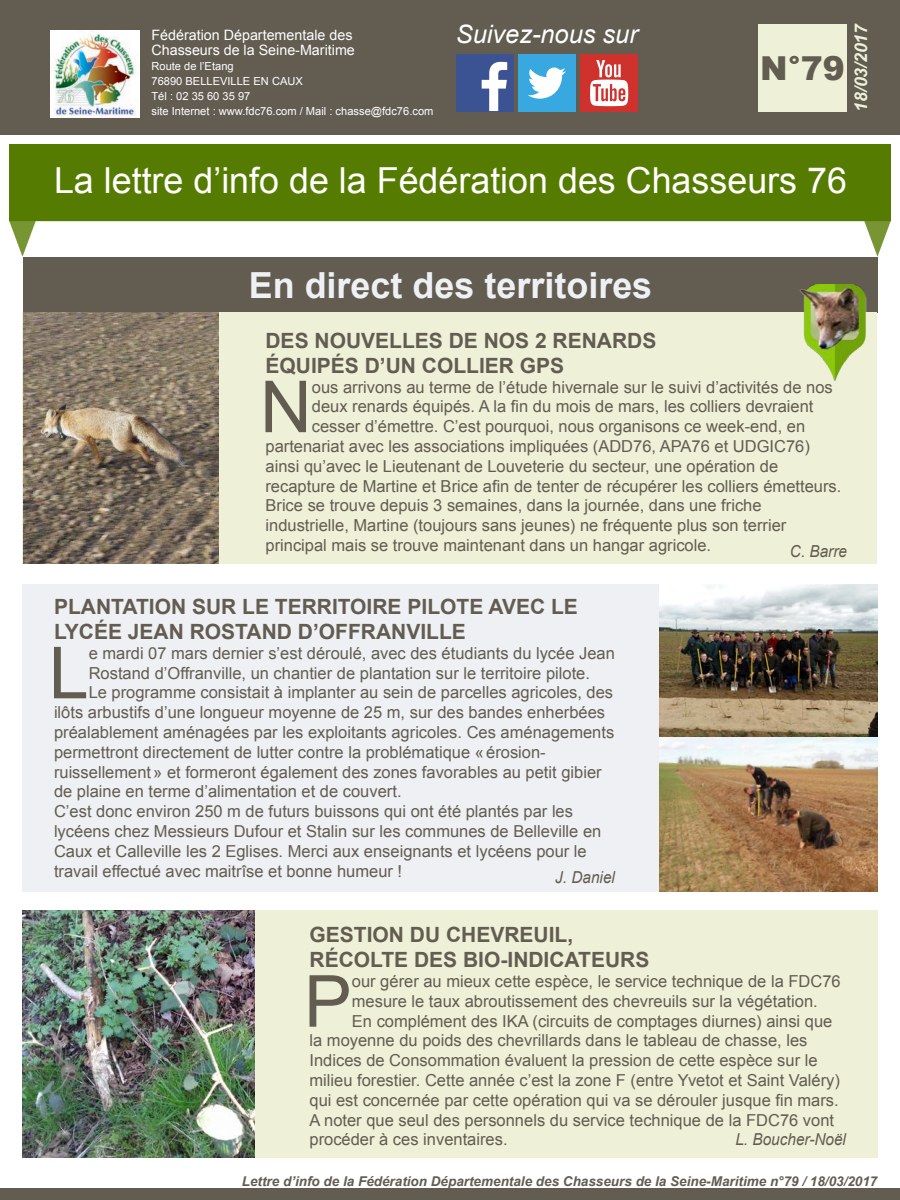
<style>
.page{position:relative;width:900px;height:1200px;background:#fff}
.page>*{position:absolute;margin:0;border:0;box-sizing:border-box;transform-origin:0 0}
.t1{font:71.85px "Arial";color:#625c51}
.t2{font:700 36px "Arial";color:#eef0f4}
.t3{font:35.85px "Arial";color:#fff}
.t4{font:900 33px "Arial";color:#625c51}
.t5{font:italic 25.35px "Arial";color:#fff}
.t6{font:700 21px/25.2px "Arial";color:#625c51}
.t7{font:italic 700 17.55px "Arial";color:#eef0d8}
.t8{font:16.5px/19.8px "Arial";color:#625c51}
.t9{font:italic 16.5px "Arial";color:#625c51;scale:.93 1}
.t10{font:14.25px "Arial";color:#fff}
.t11{font:italic 700 13.5px "Arial";color:#625c51}
.t12{font:11.1px "Arial";color:#fff}
</style>
<div class="page">
<svg style="left:9px;top:221px;width:27px;height:36px"></svg>
<svg style="left:864px;top:221px;width:27px;height:36px"></svg>
<div style="left:0;top:0;width:900px;height:134px;background:#625c51"></div>
<div style="left:9px;top:144px;width:882px;height:77px;background:#557c00"></div>
<img style="left:51px;top:30px;width:89px;height:88px">
<div style="left:758px;top:24px;width:89px;height:88px;background:#eef0d8"></div>
<div style="left:0;top:1188px;width:900px;height:12px;background:#625c51"></div>
<div style="left:456px;top:54px;width:57px;height:58px;background:#3b5293"></div>
<svg style="left:482px;top:62px;width:25px;height:49px"></svg>
<div style="left:518px;top:54px;width:58px;height:58px;background:#38a8e0"></div>
<svg style="left:528px;top:68px;width:38px;height:31px"></svg>
<div style="left:580px;top:54px;width:58px;height:58px;background:#cf322d"></div>
<svg style="left:590px;top:60px;width:38px;height:46px"></svg>
<div style="left:23px;top:257px;width:855px;height:56px;background:#625c51"></div>
<div style="left:22px;top:313px;width:856px;height:251px;background:#eef0d8"></div>
<img style="left:787px;top:284px;width:91px;height:96px">
<div style="left:22px;top:584px;width:856px;height:307px;background:#eef0f4"></div>
<img style="left:660px;top:584px;width:218px;height:152px">
<img style="left:23px;top:313px;width:196px;height:251px">
<img style="left:660px;top:738px;width:218px;height:153px">
<div style="left:23px;top:910px;width:855px;height:248px;background:#eef0d8"></div>
<img style="left:22px;top:910px;width:233px;height:247px">
<p class="t10" style="left:152px;top:26px;width:203px">Fédération Départementale des</p>
<p class="t10" style="left:152px;top:41px;width:205px">Chasseurs de la Seine-Maritime</p>
<p class="t12" style="left:152px;top:59px;width:84px">Route de l’Etang</p>
<p class="t12" style="left:152px;top:74px;width:153px">76890 BELLEVILLE EN CAUX</p>
<p class="t12" style="left:152px;top:89px;width:100px">Tél : 02 35 60 35 97</p>
<p class="t12" style="left:152px;top:104px;width:283px">site Internet : www.fdc76.com / Mail : chasse@fdc76.com</p>
<p class="t5" style="left:456px;top:17px;width:183px">Suivez-nous sur</p>
<p class="t4" style="left:760px;top:44px;width:86px">N°79</p>
<p class="t7" style="left:849px;top:112px;width:90px;rotate:-90deg">18/03/2017</p>
<p class="t3" style="left:54px;top:157px;width:794px">La lettre d’info de la Fédération des Chasseurs 76</p>
<p class="t2" style="left:249px;top:261px;width:405px">En direct des territoires</p>
<p class="t6" style="left:266px;top:328px;width:392px">DES NOUVELLES DE NOS 2 RENARDS</p>
<p class="t6" style="left:266px;top:353px;width:300px">ÉQUIPÉS D’UN COLLIER GPS</p>
<p class="t1" style="left:260px;top:360px;width:53px">N</p>
<p class="t8" style="left:312px;top:377px;width:522px">ous arrivons au terme de l’étude hivernale sur le suivi d’activités de nos</p>
<p class="t8" style="left:312px;top:397px;width:503px">deux renards équipés. A la fin du mois de mars, les colliers devraient</p>
<p class="t8" style="left:312px;top:417px;width:495px">cesser d’émettre. C’est pourquoi, nous organisons ce week-end, en</p>
<p class="t8" style="left:266px;top:436px;width:546px">partenariat avec les associations impliquées (ADD76, APA76 et UDGIC76)</p>
<p class="t8" style="left:266px;top:456px;width:514px">ainsi qu’avec le Lieutenant de Louveterie du secteur, une opération de</p>
<p class="t8" style="left:266px;top:476px;width:577px">recapture de Martine et Brice afin de tenter de récupérer les colliers émetteurs.</p>
<p class="t8" style="left:266px;top:496px;width:522px">Brice se trouve depuis 3 semaines, dans la journée, dans une friche industrielle, Martine (toujours sans jeunes) ne fréquente plus son terrier principal mais se trouve maintenant dans un hangar agricole.</p>
<p class="t9" style="left:790px;top:541px;width:63px">C. Barre</p>
<p class="t6" style="left:54px;top:594px;width:525px">PLANTATION SUR LE TERRITOIRE PILOTE AVEC LE<br>LYCÉE JEAN ROSTAND D’OFFRANVILLE</p>
<p class="t1" style="left:49px;top:626px;width:41px">L</p>
<p class="t8" style="left:89px;top:643px;width:528px">e mardi 07 mars dernier s’est déroulé, avec des étudiants du lycée Jean<br>Rostand d’Offranville, un chantier de plantation sur le territoire pilote.</p>
<p class="t8" style="left:54px;top:683px;width:562px;text-indent:35px">Le programme consistait à implanter au sein de parcelles agricoles, des ilôts arbustifs d’une longueur moyenne de 25 m, sur des bandes enherbées préalablement aménagées par les exploitants agricoles. Ces aménagements permettront directement de lutter contre la problématique «érosion&shy;ruissellement» et formeront également des zones favorables au petit gibier de plaine en terme d’alimentation et de couvert.</p>
<p class="t8" style="left:54px;top:802px;width:549px">C’est donc environ 250 m de futurs buissons qui ont été plantés par les lycéens chez Messieurs Dufour et Stalin sur les communes de Belleville en Caux et Calleville les 2 Eglises. Merci aux enseignants et lycéens pour le travail effectué avec maitrîse et bonne humeur !</p>
<p class="t9" style="left:555px;top:866px;width:66px">J. Daniel</p>
<p class="t6" style="left:310px;top:923px;width:265px">GESTION DU CHEVREUIL,</p>
<p class="t6" style="left:310px;top:948px;width:341px">RÉCOLTE DES BIO-INDICATEURS</p>
<p class="t1" style="left:304px;top:954px;width:49px">P</p>
<p class="t8" style="left:352px;top:972px;width:490px">our gérer au mieux cette espèce, le service technique de la FDC76</p>
<p class="t8" style="left:352px;top:991px;width:467px">mesure le taux abroutissement des chevreuils sur la végétation.</p>
<p class="t8" style="left:352px;top:1011px;width:482px">En complément des IKA (circuits de comptages diurnes) ainsi que</p>
<p class="t8" style="left:310px;top:1031px;width:499px">la moyenne du poids des chevrillards dans le tableau de chasse, les</p>
<p class="t8" style="left:310px;top:1051px;width:510px">Indices de Consommation évaluent la pression de cette espèce sur le</p>
<p class="t8" style="left:310px;top:1071px;width:532px">milieu forestier. Cette année c’est la zone F (entre Yvetot et Saint Valéry)</p>
<p class="t8" style="left:310px;top:1090px;width:531px">qui est concernée par cette opération qui va se dérouler jusque fin mars.</p>
<p class="t8" style="left:310px;top:1110px;width:526px">A noter que seul des personnels du service technique de la FDC76 vont</p>
<p class="t8" style="left:310px;top:1130px;width:200px">procéder à ces inventaires.</p>
<p class="t9" style="left:735px;top:1128px;width:120px">L. Boucher-Noël</p>
<p class="t11" style="left:242px;top:1172px;width:637px">Lettre d’info de la Fédération Départementale des Chasseurs de la Seine-Maritime n°79 / 18/03/2017</p>
</div>
